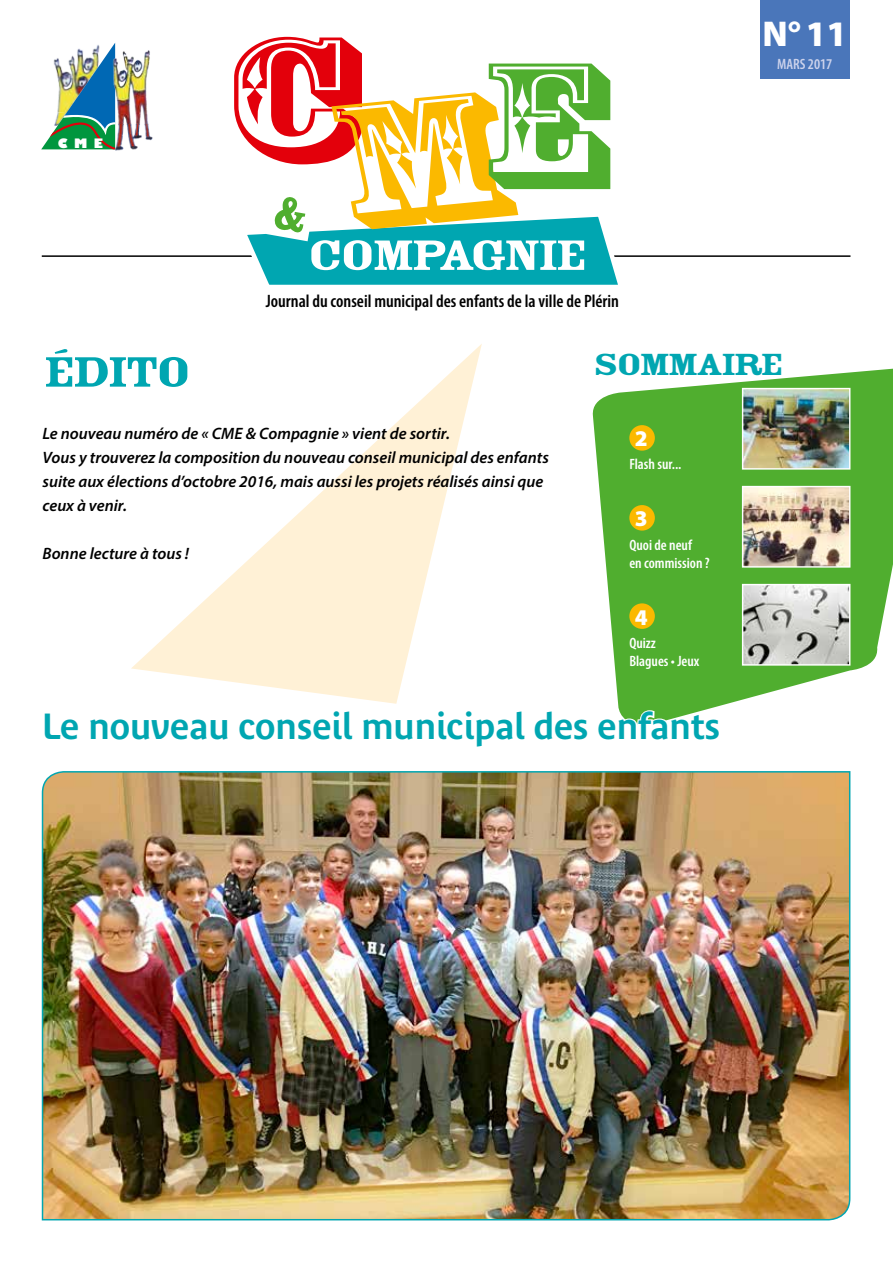
<style>
.page{position:relative;width:893px;height:1263px;background:#fff}
.page>*{position:absolute;margin:0;border:0;box-sizing:border-box;transform-origin:0 0}
.t1{font:46.65px "Rosewood Std Fill";letter-spacing:-.08em;color:#fff;scale:1.43 1}
.t2{font:46.65px "Rosewood Std Fill";letter-spacing:-.08em;color:#00a6b1;scale:1.43 1}
.t3{font:600 36px "Bienvenue";color:#00a6b1}
.t4{font:900 36px "Myriad Pro";color:#fff}
.t5{font:33.6px "Rosewood Std Fill";letter-spacing:-.08em;color:#00a6b1;scale:1.43 1}
.t6{font:900 22.5px "Myriad Pro";color:#fff}
.t7{font:600 condensed 18px "Myriad Pro";color:#000}
.t8{font:italic 600 16.5px/24px "Myriad Pro";color:#000}
.t9{font:600 condensed 15px/18px "Myriad Pro";color:#fff}
.t10{font:600 condensed 15px "Myriad Pro";color:#cdd3ec}
.t11{font:800 12.6px "Gill Sans";color:#fff}
</style>
<div class="page">
<hr style="left:42px;top:255px;width:808px;height:2px;background:#000">
<svg style="left:592px;top:368px;width:301px;height:341px;fill:#50ae2f"></svg>
<svg style="left:131px;top:344px;width:351px;height:360px"></svg>
<div style="left:760px;top:0;width:90px;height:79px;background:#4a76ba"></div>
<img style="left:41px;top:48px;width:46px;height:101px">
<img style="left:87px;top:43px;width:66px;height:108px">
<img style="left:744px;top:390px;width:104px;height:78px">
<div style="left:742px;top:388px;width:108px;height:82px;border:1px solid #fff"></div>
<img style="left:744px;top:488px;width:104px;height:78px">
<div style="left:742px;top:486px;width:108px;height:82px;border:1px solid #fff"></div>
<img style="left:744px;top:586px;width:104px;height:78px">
<div style="left:742px;top:584px;width:108px;height:82px;border:1px solid #fff"></div>
<div style="left:629px;top:425px;width:26px;height:26px;background:#fbb900;border-radius:50%"></div>
<div style="left:629px;top:505px;width:26px;height:26px;background:#fbb900;border-radius:50%"></div>
<div style="left:629px;top:603px;width:26px;height:26px;background:#fbb900;border-radius:50%"></div>
<img style="left:41px;top:771px;width:810px;height:450px">
<svg style="left:619px;top:709px;width:89px;height:17px"></svg>
<svg style="left:234px;top:37px;width:393px;height:248px"></svg>
<p class="t11" style="left:58px;top:135px;width:46px">CME</p>
<h1 class="t1" style="left:306px;top:230px;width:199px">COMPAGNIE</h1>
<p class="t7" style="left:266px;top:290px;width:355px">Journal du conseil municipal des enfants de la ville de Plérin</p>
<h2 class="t4" style="left:762px;top:10px;width:86px">N°11</h2>
<p class="t10" style="left:777px;top:54px;width:57px">MARS 2017</p>
<h1 class="t2" style="left:43px;top:347px;width:106px">Édito</h1>
<h3 class="t5" style="left:593px;top:346px;width:135px">SOMMAIRE</h3>
<p class="t8" style="left:43px;top:421px;width:508px">Le nouveau numéro de « CME &amp; Compagnie » vient de sortir.<br>Vous y trouverez la composition du nouveau conseil municipal des enfants suite aux élections d’octobre 2016, mais aussi les projets réalisés ainsi que ceux à venir.</p>
<p class="t8" style="left:43px;top:541px;width:148px">Bonne lecture à tous !</p>
<h3 class="t6" style="left:635px;top:424px;width:14px">2</h3>
<p class="t9" style="left:629px;top:455px;width:54px">Flash sur...</p>
<h3 class="t6" style="left:635px;top:504px;width:14px">3</h3>
<p class="t9" style="left:629px;top:535px;width:82px">Quoi de neuf<br>en commission ?</p>
<h3 class="t6" style="left:635px;top:602px;width:14px">4</h3>
<p class="t9" style="left:629px;top:633px;width:72px">Quizz<br>Blagues • Jeux</p>
<h2 class="t3" style="left:42px;top:706px;width:679px">Le nouveau conseil municipal des enfants</h2>
</div>
